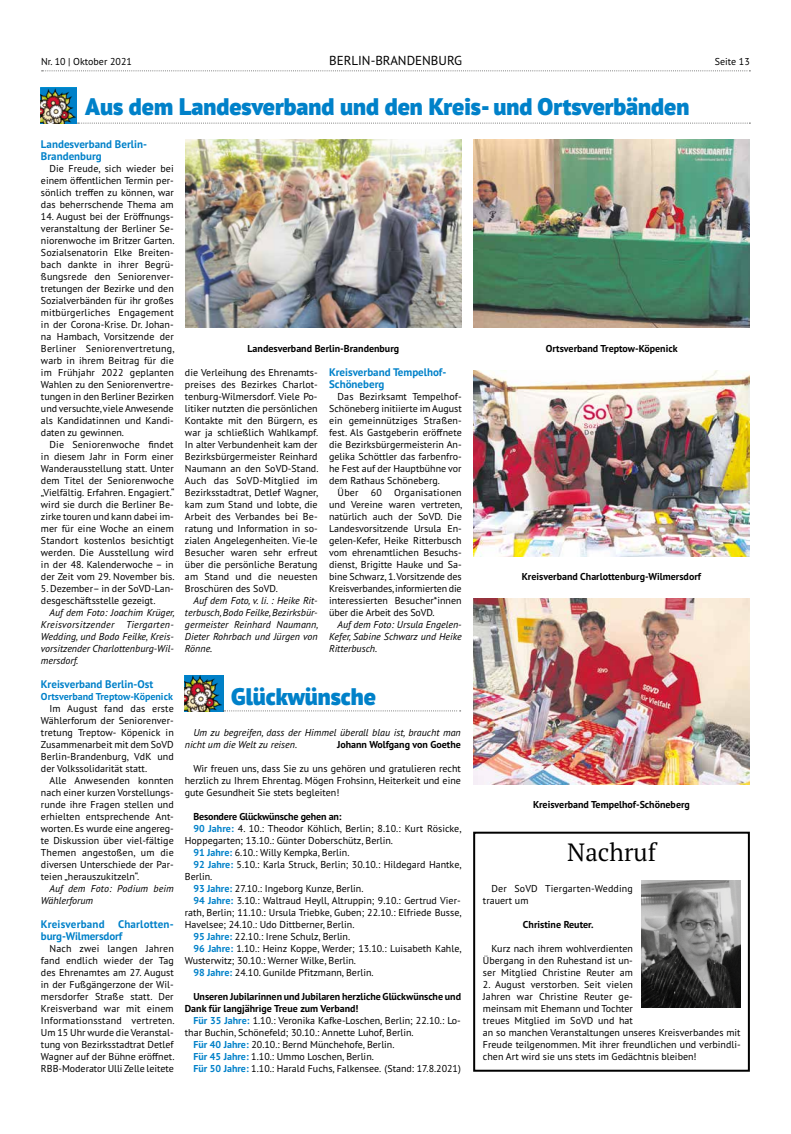
<style>
.page{position:relative;width:791px;height:1134px;background:#fff}
.page>*{position:absolute;margin:0;border:0;box-sizing:border-box;transform-origin:0 0}
.t1{font:25px "PT Serif Pro";color:#000}
.t2{font:900 24px "PT Sans Pro";color:#0081c9}
.t3{font:13px "PT Sans Pro";color:#000}
.t4{font:700 11px/12px "PT Sans Pro";color:#0081c9}
.t5{font:10px/12px "PT Sans Pro";color:#000;text-align:justify}
.t6{font:italic 10px/12px "PT Sans Pro";color:#000;text-align:justify}
.t7{font:700 10px/12px "PT Sans Pro";color:#000}
.t8{font:700 10px "PT Sans Pro";color:#0081c9}
.s1{font-weight:700;color:#0081c9}
</style>
<div class="page">
<img style="left:41px;top:88px;width:36px;height:36px">
<svg style="left:78px;top:123px;width:672px;height:1px"></svg>
<img style="left:185px;top:676px;width:39px;height:36px">
<svg style="left:223px;top:710px;width:238px;height:1px"></svg>
<img style="left:185px;top:140px;width:277px;height:188px">
<img style="left:473px;top:370px;width:277px;height:187px">
<img style="left:473px;top:598px;width:277px;height:187px">
<img style="left:473px;top:140px;width:277px;height:188px">
<div style="left:473px;top:832px;width:277px;height:240px;border:2px solid #000"></div>
<img style="left:641px;top:880px;width:99px;height:127px">
<svg style="left:42px;top:70px;width:708px;height:1px"></svg>
<p class="t5" style="left:41px;top:55px;width:92px">Nr. 10 | Oktober 2021</p>
<h3 class="t3" style="left:329px;top:52px;width:134px">BERLIN-BRANDENBURG</h3>
<p class="t5" style="left:715px;top:55px;width:36px">Seite 13</p>
<h2 class="t2" style="left:85px;top:90px;width:606px">Aus dem Landesverband und den Kreis- und Ortsverbänden</h2>
<p class="t4" style="left:41px;top:138px;width:108px">Landesverband Berlin-<br>Brandenburg</p>
<p class="t5" style="left:41px;top:162px;width:134px;text-indent:8px">Die Freude, sich wieder bei einem öffentlichen Termin per&shy;sönlich treffen zu können, war das beherrschende Thema am</p>
<p class="t5" style="left:41px;top:210px;width:135px">14. August bei der Eröffnungs&shy;veranstaltung der Berliner Se&shy;niorenwoche im Britzer Garten.<br>Sozialsenatorin Elke Breiten&shy;bach dankte in ihrer Begrü&shy;ßungsrede den Seniorenver&shy;tretungen der Bezirke und den Sozialverbänden für ihr großes mitbürgerliches Engagement in der Corona-Krise. Dr. Johan&shy;na Hambach, Vorsitzende der Berliner Seniorenvertretung, warb in ihrem Beitrag für die im Frühjahr 2022 geplanten Wahlen zu den Seniorenvertre&shy;tungen in den Berliner Bezirken und versuchte, viele Anwesende als Kandidatinnen und Kandi&shy;daten zu gewinnen.</p>
<p class="t5" style="left:41px;top:438px;width:135px;text-indent:8px">Die Seniorenwoche findet in diesem Jahr in Form einer Wanderausstellung statt. Unter dem Titel der Seniorenwoche „Vielfältig. Erfahren. Engagiert.“ wird sie durch die Berliner Be&shy;zirke touren und kann dabei im&shy;mer für eine Woche an einem Standort kostenlos besichtigt werden. Die Ausstellung wird in der 48. Kalenderwoche – in der Zeit vom 29. November bis.</p>
<p class="t5" style="left:41px;top:582px;width:134px">5. Dezember– in der SoVD-Lan&shy;desgeschäftsstelle gezeigt.</p>
<p class="t6" style="left:41px;top:606px;width:135px;text-indent:8px">Auf dem Foto: Joachim Krüger, Kreisvorsitzender Tiergarten-Wedding, und Bodo Feilke, Kreis&shy;vorsitzender Charlottenburg-Wil&shy;mersdorf.</p>
<p class="t4" style="left:41px;top:678px;width:114px">Kreisverband Berlin-Ost</p>
<p class="t8" style="left:41px;top:689px;width:133px">Ortsverband Treptow-Köpenick</p>
<p class="t5" style="left:41px;top:702px;width:134px;text-indent:8px">Im August fand das erste Wählerforum der Seniorenver&shy;tretung Treptow- Köpenick in Zusammenarbeit mit dem SoVD Berlin-Brandenburg, VdK und der Volkssolidarität statt.</p>
<p class="t5" style="left:41px;top:774px;width:134px;text-indent:8px">Alle Anwesenden konnten nach einer kurzen Vorstellungs&shy;runde ihre Fragen stellen und erhielten entsprechende Ant&shy;worten. Es wurde eine angereg&shy;te Diskussion über viel-fältige Themen angestoßen, um die diversen Unterschiede der Par&shy;teien „herauszukitzeln“.</p>
<p class="t6" style="left:41px;top:882px;width:134px;text-indent:8px">Auf dem Foto: Podium beim<br>Wählerforum</p>
<p class="t4" style="left:41px;top:918px;width:134px">Kreisverband Charlotten&shy;burg-Wilmersdorf</p>
<p class="t5" style="left:41px;top:942px;width:135px;text-indent:8px">Nach zwei langen Jahren fand endlich wieder der Tag des Ehrenamtes am 27. August in der Fußgängerzone der Wil&shy;mersdorfer Straße statt. Der Kreisverband war mit einem Informationsstand vertreten.<br>Um 15 Uhr wurde die Veranstal&shy;tung von Bezirksstadtrat Detlef Wagner auf der Bühne eröffnet.<br>RBB-Moderator Ulli Zelle leitete</p>
<p class="t7" style="left:546px;top:342px;width:133px">Ortsverband Treptow-Köpenick</p>
<p class="t7" style="left:247px;top:342px;width:153px">Landesverband Berlin-Brandenburg</p>
<p class="t4" style="left:329px;top:366px;width:119px">Kreisverband Tempelhof-<br>Schöneberg</p>
<p class="t5" style="left:329px;top:390px;width:134px;text-indent:8px">Das Bezirksamt Tempelhof-Schöneberg initiierte im August ein gemeinnütziges Straßen&shy;fest. Als Gastgeberin eröffnete die Bezirksbürgermeisterin An&shy;gelika Schöttler das farbenfro&shy;he Fest auf der Hauptbühne vor dem Rathaus Schöneberg.</p>
<p class="t5" style="left:329px;top:486px;width:135px;text-indent:8px">Über 60 Organisationen und Vereine waren vertreten, natürlich auch der SoVD. Die Landesvorsitzende Ursula En&shy;gelen-Kefer, Heike Ritterbusch vom ehrenamtlichen Besuchs&shy;dienst, Brigitte Hauke und Sa&shy;bine Schwarz, 1. Vorsitzende des Kreisverbandes, informierten die interessierten Besucher*innen über die Arbeit des SoVD.</p>
<p class="t6" style="left:329px;top:618px;width:134px;text-indent:8px">Auf dem Foto: Ursula Engelen-Kefer, Sabine Schwarz und Heike Ritterbusch.</p>
<p class="t5" style="left:185px;top:366px;width:135px">die Verleihung des Ehrenamts&shy;preises des Bezirkes Charlot&shy;tenburg-Wilmersdorf. Viele Po&shy;litiker nutzten die persönlichen Kontakte mit den Bürgern, es war ja schließlich Wahlkampf.<br>In alter Verbundenheit kam der Bezirksbürgermeister Reinhard Naumann an den SoVD-Stand.<br>Auch das SoVD-Mitglied im Bezirksstadtrat, Detlef Wagner, kam zum Stand und lobte, die Arbeit des Verbandes bei Be&shy;ratung und Information in so&shy;zialen Angelegenheiten. Vie-le Besucher waren sehr erfreut über die persönliche Beratung am Stand und die neuesten Broschüren des SoVD.</p>
<p class="t6" style="left:185px;top:594px;width:135px;text-indent:8px">Auf dem Foto, v. li. : Heike Rit&shy;terbusch, Bodo Feilke, Bezirksbür&shy;germeister Reinhard Naumann, Dieter Rohrbach und Jürgen von Rönne.</p>
<p class="t7" style="left:522px;top:570px;width:181px">Kreisverband Charlottenburg-Wilmersdorf</p>
<h2 class="t2" style="left:231px;top:681px;width:146px">Glückwünsche</h2>
<p class="t6" style="left:185px;top:726px;width:277px;text-indent:8px">Um zu begreifen, dass der Himmel überall blau ist, braucht man nicht um die Welt zu reisen.</p>
<p class="t7" style="left:337px;top:738px;width:125px">Johann Wolfgang von Goethe</p>
<p class="t5" style="left:185px;top:762px;width:278px;text-indent:8px">Wir freuen uns, dass Sie zu uns gehören und gratulieren recht herzlich zu Ihrem Ehrentag. Mögen Frohsinn, Heiterkeit und eine gute Gesundheit Sie stets begleiten!</p>
<p class="t7" style="left:193px;top:810px;width:150px">Besondere Glückwünsche gehen an:</p>
<p class="t5" style="left:193px;top:822px;width:270px"><span class="s1">90 Jahre:</span> 4. 10.: Theodor Köhlich, Berlin; 8.10.: Kurt Rösicke,</p>
<p class="t5" style="left:185px;top:834px;width:210px">Hoppegarten; 13.10.: Günter Doberschütz, Berlin.</p>
<p class="t5" style="left:193px;top:846px;width:158px"><span class="s1">91 Jahre:</span> 6.10.: Willy Kempka, Berlin.</p>
<p class="t5" style="left:193px;top:858px;width:270px"><span class="s1">92 Jahre:</span> 5.10.: Karla Struck, Berlin; 30.10.: Hildegard Hantke,</p>
<p class="t5" style="left:185px;top:870px;width:29px">Berlin.</p>
<p class="t5" style="left:193px;top:882px;width:172px"><span class="s1">93 Jahre:</span> 27.10.: Ingeborg Kunze, Berlin.</p>
<p class="t5" style="left:193px;top:894px;width:269px"><span class="s1">94 Jahre:</span> 3.10.: Waltraud Heyll, Altruppin; 9.10.: Gertrud Vier-</p>
<p class="t5" style="left:185px;top:906px;width:278px">rath, Berlin; 11.10.: Ursula Triebke, Guben; 22.10.: Elfriede Busse,</p>
<p class="t5" style="left:185px;top:918px;width:171px">Havelsee; 24.10.: Udo Dittberner, Berlin.</p>
<p class="t5" style="left:193px;top:930px;width:158px"><span class="s1">95 Jahre:</span> 22.10.: Irene Schulz, Berlin.</p>
<p class="t5" style="left:193px;top:942px;width:270px"><span class="s1">96 Jahre:</span> 1.10.: Heinz Koppe, Werder; 13.10.: Luisabeth Kahle,</p>
<p class="t5" style="left:185px;top:954px;width:173px">Wusterwitz; 30.10.: Werner Wilke, Berlin.</p>
<p class="t5" style="left:193px;top:966px;width:182px"><span class="s1">98 Jahre:</span> 24.10. Gunilde Pfitzmann, Berlin.</p>
<p class="t7" style="left:185px;top:990px;width:278px;text-indent:8px">Unseren Jubilarinnen und Jubilaren herzliche Glückwünsche und<br>Dank für langjährige Treue zum Verband!</p>
<p class="t5" style="left:193px;top:1014px;width:269px"><span class="s1">Für 35 Jahre:</span> 1.10.: Veronika Kafke-Loschen, Berlin; 22.10.: Lo-</p>
<p class="t5" style="left:185px;top:1026px;width:230px">thar Buchin, Schönefeld; 30.10.: Annette Luhof, Berlin.</p>
<p class="t5" style="left:193px;top:1038px;width:203px"><span class="s1">Für 40 Jahre:</span> 20.10.: Bernd Münchehofe, Berlin.</p>
<p class="t5" style="left:193px;top:1050px;width:182px"><span class="s1">Für 45 Jahre:</span> 1.10.: Ummo Loschen, Berlin.</p>
<p class="t5" style="left:193px;top:1062px;width:269px"><span class="s1">Für 50 Jahre:</span> 1.10.: Harald Fuchs, Falkensee. (Stand: 17.8.2021)</p>
<p class="t7" style="left:533px;top:798px;width:158px">Kreisverband Tempelhof-Schöneberg</p>
<h1 class="t1" style="left:567px;top:835px;width:91px">Nachruf</h1>
<p class="t5" style="left:483px;top:882px;width:151px;text-indent:8px">Der SoVD Tiergarten-Wedding trauert um</p>
<p class="t7" style="left:523px;top:918px;width:72px">Christine Reuter.</p>
<p class="t5" style="left:483px;top:942px;width:151px;text-indent:8px">Kurz nach ihrem wohlverdienten Übergang in den Ruhestand ist un&shy;ser Mitglied Christine Reuter am</p>
<p class="t5" style="left:483px;top:978px;width:259px;text-align:left">2. August verstorben. Seit vielen<br>Jahren war Christine Reuter ge-<br>meinsam mit Ehemann und Tochter<br>treues Mitglied im SoVD und hat<br>an so manchen Veranstaltungen unseres Kreisverbandes mit Freude teilgenommen. Mit ihrer freundlichen und verbindli&shy;chen Art wird sie uns stets im Gedächtnis bleiben!</p>
</div>
